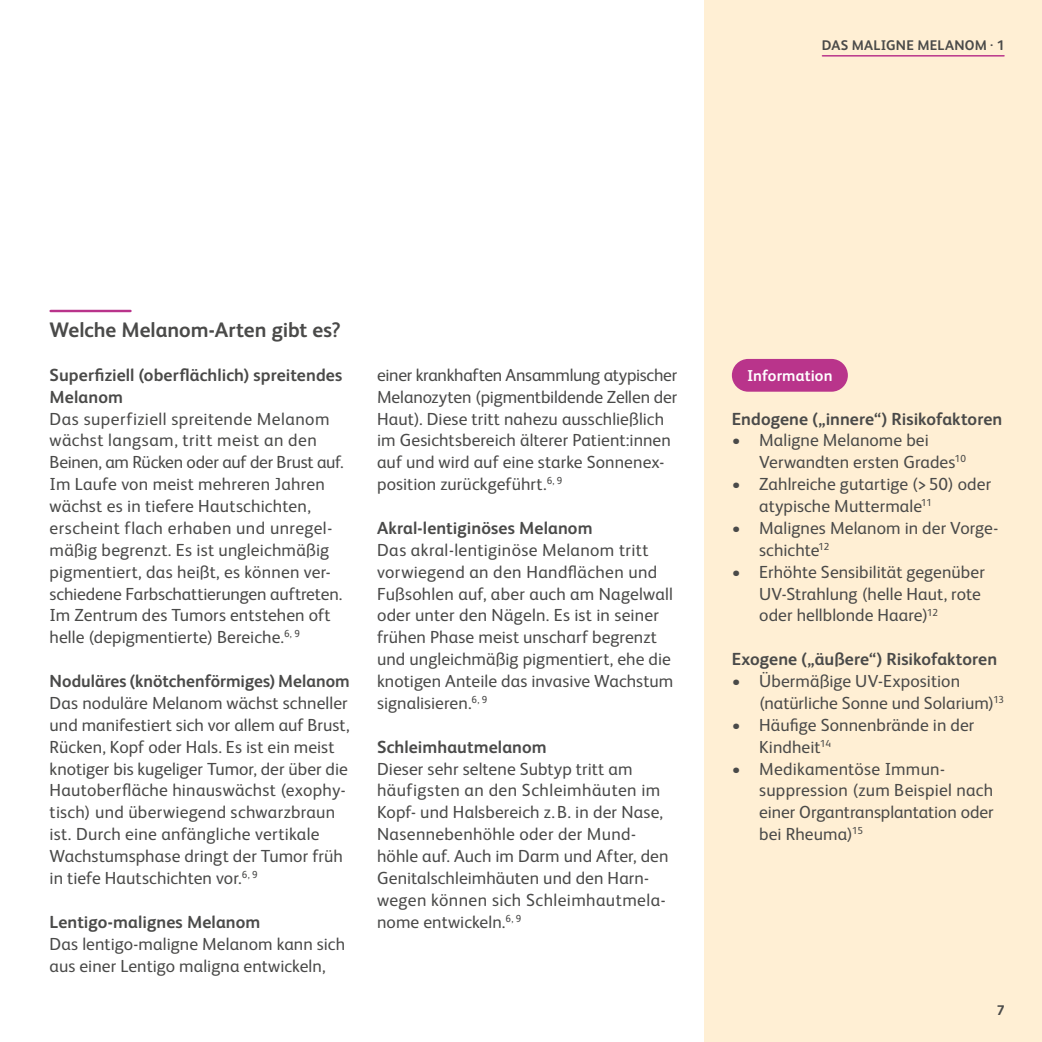
<style>
.page{position:relative;width:1042px;height:1042px;background:#fff}
.page>*{position:absolute;margin:0;border:0;box-sizing:border-box;transform-origin:0 0}
.t1{font:700 21px "BMS Humanity";color:#4a4a49}
.t2{font:17.5px/21.9px "BMS Humanity";letter-spacing:.005em;color:#4a4a49}
.t3{font:700 17.5px/21.9px "BMS Humanity";letter-spacing:.005em;color:#4a4a49}
.t4{font:700 15.75px "BMS Humanity";letter-spacing:.005em;color:#fff}
.t5{font:700 14px "BMS Humanity";letter-spacing:.02em;color:#4a4a49}
</style>
<div class="page">
<div style="left:704px;top:0;width:338px;height:1042px;background:#ffefd4"></div>
<hr style="left:51px;top:310px;width:79px;height:2px;background:#b9348b">
<div style="left:732px;top:359px;width:116px;height:33px;background:#b9348b;border-radius:16px"></div>
<hr style="left:822px;top:55px;width:182px;height:2px;background:#b9348b">
<p class="t5" style="left:822px;top:35px;width:185px">DAS MALIGNE MELANOM · 1</p>
<p class="t1" style="left:50px;top:315px;width:292px">Welche Melanom-Arten gibt es?</p>
<p class="t3" style="left:50px;top:363px;width:294px">Superfiziell (oberflächlich) spreitendes<br>Melanom</p>
<p class="t2" style="left:50px;top:406px;width:296px">Das superfiziell spreitende Melanom wächst langsam, tritt meist an den Beinen, am Rücken oder auf der Brust auf.<br>Im Laufe von meist mehreren Jahren wächst es in tiefere Hautschichten, erscheint flach erhaben und unregel&shy;mäßig begrenzt. Es ist ungleichmäßig pigmentiert, das heißt, es können ver&shy;schiedene Farbschattierungen auftreten.<br>Im Zentrum des Tumors entstehen oft helle (depigmentierte) Bereiche.<sup>6,</sup> <sup>9</sup></p>
<p class="t3" style="left:50px;top:669px;width:302px">Noduläres (knötchenförmiges) Melanom</p>
<p class="t2" style="left:50px;top:691px;width:301px">Das noduläre Melanom wächst schneller und manifestiert sich vor allem auf Brust, Rücken, Kopf oder Hals. Es ist ein meist knotiger bis kugeliger Tumor, der über die Hautoberfläche hinauswächst (exophy&shy;tisch) und überwiegend schwarzbraun ist. Durch eine anfängliche vertikale Wachstumsphase dringt der Tumor früh in tiefe Hautschichten vor.<sup>6,</sup> <sup>9</sup></p>
<p class="t3" style="left:50px;top:910px;width:212px">Lentigo-malignes Melanom</p>
<p class="t2" style="left:50px;top:931px;width:297px">Das lentigo-maligne Melanom kann sich aus einer Lentigo maligna entwickeln,</p>
<p class="t2" style="left:377px;top:362px;width:302px">einer krankhaften Ansammlung atypischer Melanozyten (pigmentbildende Zellen der Haut). Diese tritt nahezu ausschließlich im Gesichtsbereich älterer Patient:innen auf und wird auf eine starke Sonnenex&shy;position zurückgeführt.<sup>6,</sup> <sup>9</sup></p>
<p class="t3" style="left:377px;top:516px;width:217px">Akral-lentiginöses Melanom</p>
<p class="t2" style="left:377px;top:537px;width:298px">Das akral-lentiginöse Melanom tritt vorwiegend an den Handflächen und Fußsohlen auf, aber auch am Nagelwall oder unter den Nägeln. Es ist in seiner frühen Phase meist unscharf begrenzt und ungleichmäßig pigmentiert, ehe die knotigen Anteile das invasive Wachstum signalisieren.<sup>6,</sup> <sup>9</sup></p>
<p class="t3" style="left:377px;top:735px;width:171px">Schleimhautmelanom</p>
<p class="t2" style="left:377px;top:756px;width:293px">Dieser sehr seltene Subtyp tritt am häufigsten an den Schleimhäuten im Kopf- und Halsbereich z. B. in der Nase, Nasennebenhöhle oder der Mund&shy;höhle auf. Auch im Darm und After, den Genitalschleimhäuten und den Harn&shy;wegen können sich Schleimhautmela&shy;nome entwickeln.<sup>6,</sup> <sup>9</sup></p>
<p class="t4" style="left:747px;top:364px;width:87px">Information</p>
<p class="t3" style="left:732px;top:407px;width:272px">Endogene („innere“) Risikofaktoren</p>
<p class="t2" style="left:759px;top:428px;width:208px;text-indent:-27px">• Maligne Melanome bei<br>Verwandten ersten Grades<sup>10</sup></p>
<p class="t2" style="left:759px;top:472px;width:234px;text-indent:-27px">• Zahlreiche gutartige (&gt; 50) oder atypische Muttermale<sup>11</sup></p>
<p class="t2" style="left:759px;top:516px;width:241px;text-indent:-27px">• Malignes Melanom in der Vorge&shy;schichte<sup>12</sup></p>
<p class="t2" style="left:759px;top:559px;width:227px;text-indent:-27px">• Erhöhte Sensibilität gegenüber<br>UV-Strahlung (helle Haut, rote oder hellblonde Haare)<sup>12</sup></p>
<p class="t3" style="left:732px;top:647px;width:267px">Exogene („äußere“) Risikofaktoren</p>
<p class="t2" style="left:759px;top:669px;width:247px;text-indent:-27px">• Übermäßige UV-Exposition (natürliche Sonne und Solarium)<sup>13</sup></p>
<p class="t2" style="left:759px;top:712px;width:217px;text-indent:-27px">• Häufige Sonnenbrände in der<br>Kindheit<sup>14</sup></p>
<p class="t2" style="left:759px;top:756px;width:236px;text-indent:-27px">• Medikamentöse Immun&shy;suppression (zum Beispiel nach einer Organtransplantation oder bei Rheuma)<sup>15</sup></p>
<p class="t5" style="left:997px;top:1000px;width:9px">7</p>
</div>
